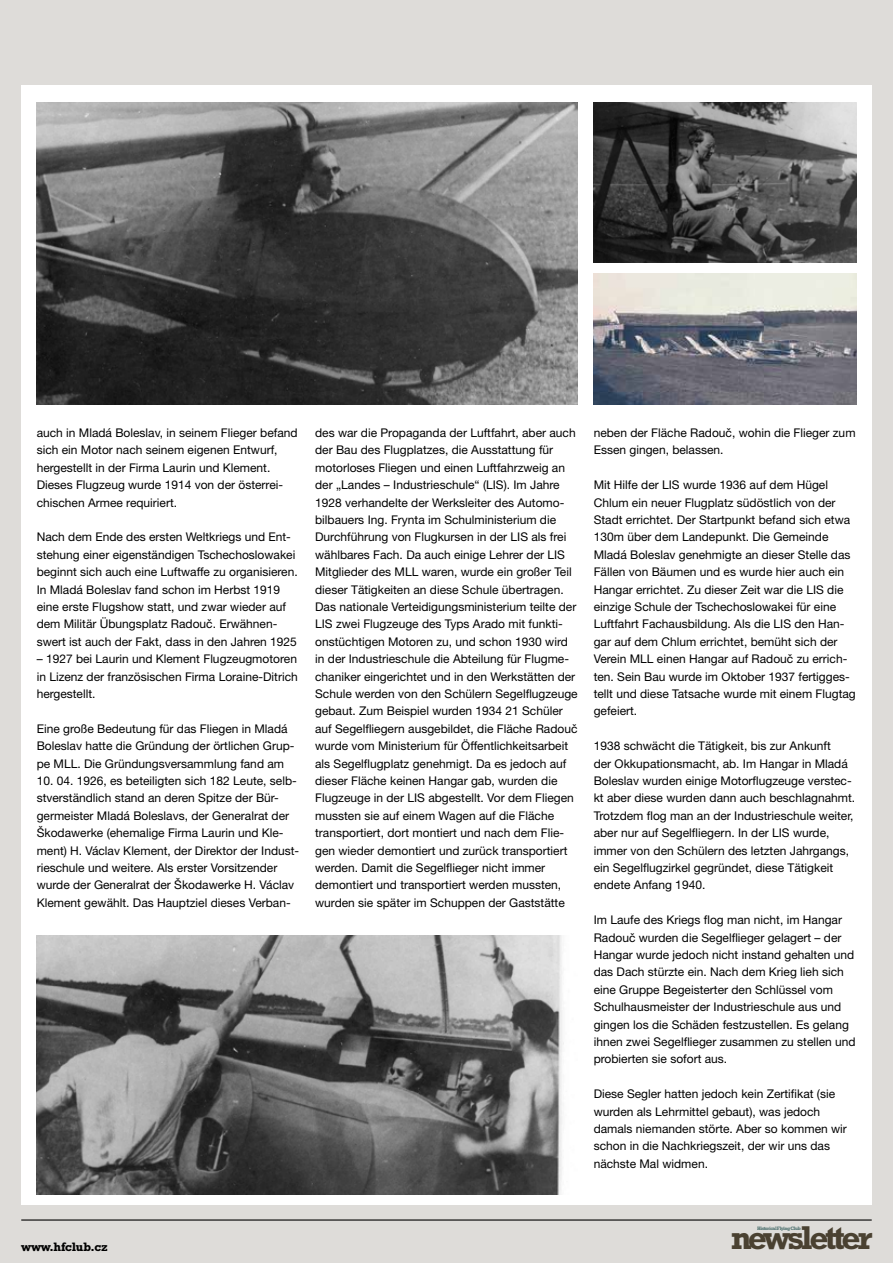
<style>
.page{position:relative;width:893px;height:1263px;background:#dedcd9}
.page>*{position:absolute;margin:0;border:0;box-sizing:border-box;transform-origin:0 0}
.t1{font:700 33.45px "Rockwell CE";letter-spacing:-.1em;color:#564c3a}
.t2{font:700 12.45px "Rockwell CE";letter-spacing:-.02em;color:#000}
.t3{font:12px/17.4px "Helvetica Neue LT Pro";color:#000}
.t4{font:700 4.95px "Rockwell CE";letter-spacing:-.1em;color:#5f8786}
</style>
<div class="page">
<hr style="left:21px;top:1219px;width:851px;height:1px;background:#000">
<div style="left:21px;top:85px;width:851px;height:1119px;background:#fff"></div>
<img style="left:37px;top:102px;width:541px;height:302px">
<img style="left:37px;top:935px;width:527px;height:259px">
<img style="left:594px;top:102px;width:262px;height:160px">
<img style="left:594px;top:273px;width:262px;height:131px">
<p class="t3" style="left:37px;top:424px;width:262px">auch in Mladá Boleslav, in seinem Flieger befand sich ein Motor nach seinem eigenen Entwurf, hergestellt in der Firma Laurin und Klement.<br>Dieses Flugzeug wurde 1914 von der österrei&shy;chischen Armee requiriert.</p>
<p class="t3" style="left:37px;top:528px;width:263px">Nach dem Ende des ersten Weltkriegs und Ent&shy;stehung einer eigenständigen Tschechoslowakei beginnt sich auch eine Luftwaffe zu organisieren.<br>In Mladá Boleslav fand schon im Herbst 1919 eine erste Flugshow statt, und zwar wieder auf dem Militär Übungsplatz Radouč. Erwähnen&shy;swert ist auch der Fakt, dass in den Jahren 1925</p>
<p class="t3" style="left:37px;top:650px;width:263px;text-align:justify">– 1927 bei Laurin und Klement Flugzeugmotoren in Lizenz der französischen Firma Loraine-Ditrich hergestellt.</p>
<p class="t3" style="left:37px;top:719px;width:259px">Eine große Bedeutung für das Fliegen in Mladá<br>Boleslav hatte die Gründung der örtlichen Grup&shy;pe MLL. Die Gründungsversammlung fand am</p>
<p class="t3" style="left:37px;top:772px;width:264px">10. 04. 1926, es beteiligten sich 182 Leute, selb&shy;stverständlich stand an deren Spitze der Bür&shy;germeister Mladá Boleslavs, der Generalrat der Škodawerke (ehemalige Firma Laurin und Kle&shy;ment) H. Václav Klement, der Direktor der Indust&shy;rieschule und weitere. Als erster Vorsitzender wurde der Generalrat der Škodawerke H. Václav Klement gewählt. Das Hauptziel dieses Verban-</p>
<p class="t3" style="left:315px;top:424px;width:264px">des war die Propaganda der Luftfahrt, aber auch der Bau des Flugplatzes, die Ausstattung für motorloses Fliegen und einen Luftfahrzweig an der „Landes – Industrieschule“ (LIS). Im Jahre 1928 verhandelte der Werksleiter des Automo&shy;bilbauers Ing. Frynta im Schulministerium die Durchführung von Flugkursen in der LIS als frei wählbares Fach. Da auch einige Lehrer der LIS Mitglieder des MLL waren, wurde ein großer Teil dieser Tätigkeiten an diese Schule übertragen.<br>Das nationale Verteidigungsministerium teilte der LIS zwei Flugzeuge des Typs Arado mit funkti&shy;onstüchtigen Motoren zu, und schon 1930 wird in der Industrieschule die Abteilung für Flugme&shy;chaniker eingerichtet und in den Werkstätten der Schule werden von den Schülern Segelflugzeuge gebaut. Zum Beispiel wurden 1934 21 Schüler auf Segelfliegern ausgebildet, die Fläche Radouč wurde vom Ministerium für Öffentlichkeitsarbeit als Segelflugplatz genehmigt. Da es jedoch auf dieser Fläche keinen Hangar gab, wurden die Flugzeuge in der LIS abgestellt. Vor dem Fliegen mussten sie auf einem Wagen auf die Fläche transportiert, dort montiert und nach dem Flie&shy;gen wieder demontiert und zurück transportiert werden. Damit die Segelflieger nicht immer demontiert und transportiert werden mussten, wurden sie später im Schuppen der Gaststätte</p>
<p class="t3" style="left:594px;top:424px;width:263px">neben der Fläche Radouč, wohin die Flieger zum<br>Essen gingen, belassen.</p>
<p class="t3" style="left:594px;top:476px;width:264px">Mit Hilfe der LIS wurde 1936 auf dem Hügel Chlum ein neuer Flugplatz südöstlich von der Stadt errichtet. Der Startpunkt befand sich etwa 130m über dem Landepunkt. Die Gemeinde Mladá Boleslav genehmigte an dieser Stelle das Fällen von Bäumen und es wurde hier auch ein Hangar errichtet. Zu dieser Zeit war die LIS die einzige Schule der Tschechoslowakei für eine Luftfahrt Fachausbildung. Als die LIS den Han&shy;gar auf dem Chlum errichtet, bemüht sich der Verein MLL einen Hangar auf Radouč zu errich&shy;ten. Sein Bau wurde im Oktober 1937 fertigges&shy;tellt und diese Tatsache wurde mit einem Flugtag gefeiert.</p>
<p class="t3" style="left:594px;top:737px;width:263px">1938 schwächt die Tätigkeit, bis zur Ankunft<br>der Okkupationsmacht, ab. Im Hangar in Mladá Boleslav wurden einige Motorflugzeuge verstec&shy;kt aber diese wurden dann auch beschlagnahmt.<br>Trotzdem flog man an der Industrieschule weiter, aber nur auf Segelfliegern. In der LIS wurde, immer von den Schülern des letzten Jahrgangs, ein Segelflugzirkel gegründet, diese Tätigkeit endete Anfang 1940.</p>
<p class="t3" style="left:594px;top:911px;width:263px">Im Laufe des Kriegs flog man nicht, im Hangar Radouč wurden die Segelflieger gelagert – der Hangar wurde jedoch nicht instand gehalten und das Dach stürzte ein. Nach dem Krieg lieh sich eine Gruppe Begeisterter den Schlüssel vom Schulhausmeister der Industrieschule aus und gingen los die Schäden festzustellen. Es gelang ihnen zwei Segelflieger zusammen zu stellen und probierten sie sofort aus.</p>
<p class="t3" style="left:594px;top:1085px;width:255px">Diese Segler hatten jedoch kein Zertifikat (sie wurden als Lehrmittel gebaut), was jedoch damals niemanden störte. Aber so kommen wir schon in die Nachkriegszeit, der wir uns das nächste Mal widmen.</p>
<p class="t2" style="left:21px;top:1239px;width:88px">www.hfclub.cz</p>
<h1 class="t1" style="left:730px;top:1218px;width:144px">newsletter</h1>
<p class="t4" style="left:757px;top:1225px;width:45px">Historical Flying Club</p>
</div>
